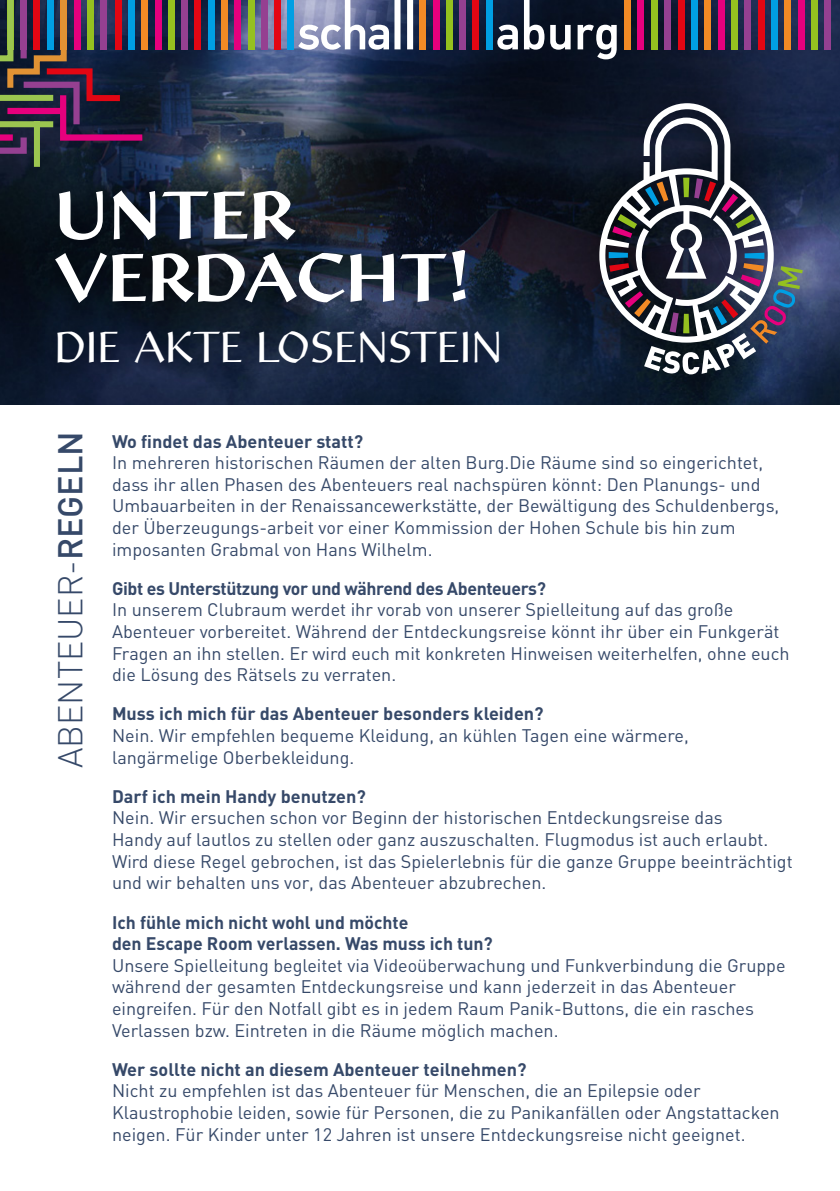
<style>
.page{position:relative;width:840px;height:1191px;background:#fff}
.page>*{position:absolute;margin:0;border:0;box-sizing:border-box;transform-origin:0 0}
.t1{font:700 70px/62.4px "Amanda Std";color:#fff}
.t2{font:45px "Amanda Std";color:#fff}
.t3{font:300 34px "DIN";color:#364969}
.t4{font:18px/21.6px "DIN";color:#364969}
.t5{font:700 18px/21.6px "DIN";color:#364969}
.t6{font:700 18px "DIN";letter-spacing:-.02em;color:#364969}
.s1{font-size:70.4px}
.s2{font-weight:500}
</style>
<div class="page">
<img style="left:0;top:0;width:839px;height:405px">
<div style="left:563px;top:68px;width:270px;height:342px;background:#000;opacity:.5"></div>
<svg style="left:608px;top:252px;width:194px;height:122px;background:#485569"></svg>
<svg style="left:598px;top:103px;width:175px;height:240px"></svg>
<div style="left:650px;top:0;width:6px;height:49px;background:#95c11f"></div>
<div style="left:811px;top:0;width:6px;height:49px;background:#95c11f"></div>
<div style="left:637px;top:0;width:6px;height:49px;background:#e6007d"></div>
<div style="left:797px;top:0;width:6px;height:49px;background:#e6007d"></div>
<div style="left:624px;top:0;width:6px;height:49px;background:#f28a25"></div>
<svg style="left:497px;top:0;width:119px;height:59px"></svg>
<div style="left:485px;top:0;width:7px;height:49px;background:#009fe3"></div>
<div style="left:472px;top:0;width:6px;height:49px;background:#e30613"></div>
<div style="left:459px;top:0;width:6px;height:49px;background:#954091"></div>
<div style="left:446px;top:0;width:6px;height:49px;background:#95c11f"></div>
<div style="left:433px;top:0;width:6px;height:49px;background:#e6007d"></div>
<div style="left:419px;top:0;width:6px;height:49px;background:#f28a25"></div>
<svg style="left:298px;top:0;width:115px;height:50px"></svg>
<div style="left:288px;top:0;width:6px;height:49px;background:#009fe3"></div>
<div style="left:208px;top:0;width:6px;height:49px;background:#009fe3"></div>
<div style="left:274px;top:0;width:6px;height:49px;background:#e30613"></div>
<div style="left:195px;top:0;width:6px;height:49px;background:#e30613"></div>
<div style="left:261px;top:0;width:6px;height:49px;background:#954091"></div>
<div style="left:181px;top:0;width:6px;height:49px;background:#954091"></div>
<div style="left:248px;top:0;width:6px;height:49px;background:#95c11f"></div>
<div style="left:168px;top:0;width:6px;height:49px;background:#95c11f"></div>
<div style="left:234px;top:0;width:7px;height:49px;background:#e6007d"></div>
<div style="left:155px;top:0;width:6px;height:49px;background:#e6007d"></div>
<div style="left:221px;top:0;width:6px;height:49px;background:#f28a25"></div>
<div style="left:677px;top:0;width:6px;height:49px;background:#e30613"></div>
<div style="left:757px;top:0;width:6px;height:49px;background:#e30613"></div>
<svg style="left:664px;top:0;width:6px;height:49px"></svg>
<div style="left:744px;top:0;width:6px;height:49px;background:#954091"></div>
<div style="left:731px;top:0;width:6px;height:49px;background:#95c11f"></div>
<div style="left:717px;top:0;width:6px;height:49px;background:#e6007d"></div>
<div style="left:704px;top:0;width:6px;height:49px;background:#f28a25"></div>
<div style="left:784px;top:0;width:6px;height:49px;background:#f28a25"></div>
<div style="left:691px;top:0;width:6px;height:49px;background:#009fe3"></div>
<div style="left:771px;top:0;width:6px;height:49px;background:#009fe3"></div>
<svg style="left:824px;top:0;width:6px;height:49px"></svg>
<svg style="left:0;top:0;width:148px;height:170px;background:#473246"></svg>
<div style="left:28px;top:161px;width:500px;height:231px;background:#000;opacity:.75"></div>
<h1 class="t1" style="left:54px;top:186px;width:416px">UNTER<br>VERDACHT<span class="s1">!</span></h1>
<h2 class="t2" style="left:54px;top:323px;width:449px">DIE AKTE LOSENSTEIN</h2>
<h3 class="t3" style="left:49px;top:768px;width:338px;rotate:-90deg">ABENTEUER-<span class="s2">REGELN</span></h3>
<p class="t5" style="left:112px;top:429px;width:252px">Wo findet das Abenteuer statt?</p>
<p class="t4" style="left:112px;top:451px;width:668px">In mehreren historischen Räumen der alten Burg.Die Räume sind so eingerichtet, dass ihr allen Phasen des Abenteuers real nachspüren könnt: Den Planungs- und Umbauarbeiten in der Renaissancewerkstätte, der Bewältigung des Schuldenbergs, der Überzeugungs-arbeit vor einer Kommission der Hohen Schule bis hin zum imposanten Grabmal von Hans Wilhelm.</p>
<p class="t6" style="left:112px;top:576px;width:435px">Gibt es Unterstützung vor und während des Abenteuers?</p>
<p class="t4" style="left:112px;top:599px;width:678px">In unserem Clubraum werdet ihr vorab von unserer Spielleitung auf das große Abenteuer vorbereitet. Während der Entdeckungsreise könnt ihr über ein Funkgerät Fragen an ihn stellen. Er wird euch mit konkreten Hinweisen weiterhelfen, ohne euch die Lösung des Rätsels zu verraten.</p>
<p class="t5" style="left:112px;top:702px;width:433px">Muss ich mich für das Abenteuer besonders kleiden?</p>
<p class="t4" style="left:112px;top:724px;width:578px">Nein. Wir empfehlen bequeme Kleidung, an kühlen Tagen eine wärmere, langärmelige Oberbekleidung.</p>
<p class="t5" style="left:112px;top:784px;width:255px">Darf ich mein Handy benutzen?</p>
<p class="t4" style="left:112px;top:807px;width:681px">Nein. Wir ersuchen schon vor Beginn der historischen Entdeckungsreise das<br>Handy auf lautlos zu stellen oder ganz auszuschalten. Flugmodus ist auch erlaubt.<br>Wird diese Regel gebrochen, ist das Spielerlebnis für die ganze Gruppe beeinträchtigt und wir behalten uns vor, das Abenteuer abzubrechen.</p>
<p class="t5" style="left:112px;top:910px;width:382px">Ich fühle mich nicht wohl und möchte<br>den Escape Room verlassen. Was muss ich tun?</p>
<p class="t4" style="left:112px;top:954px;width:674px">Unsere Spielleitung begleitet via Videoüberwachung und Funkverbindung die Gruppe während der gesamten Entdeckungsreise und kann jederzeit in das Abenteuer eingreifen. Für den Notfall gibt es in jedem Raum Panik-Buttons, die ein rasches Verlassen bzw. Eintreten in die Räume möglich machen.</p>
<p class="t5" style="left:112px;top:1057px;width:415px">Wer sollte nicht an diesem Abenteuer teilnehmen?</p>
<p class="t4" style="left:112px;top:1079px;width:668px">Nicht zu empfehlen ist das Abenteuer für Menschen, die an Epilepsie oder<br>Klaustrophobie leiden, sowie für Personen, die zu Panikanfällen oder Angstattacken neigen. Für Kinder unter 12 Jahren ist unsere Entdeckungsreise nicht geeignet.</p>
</div>
